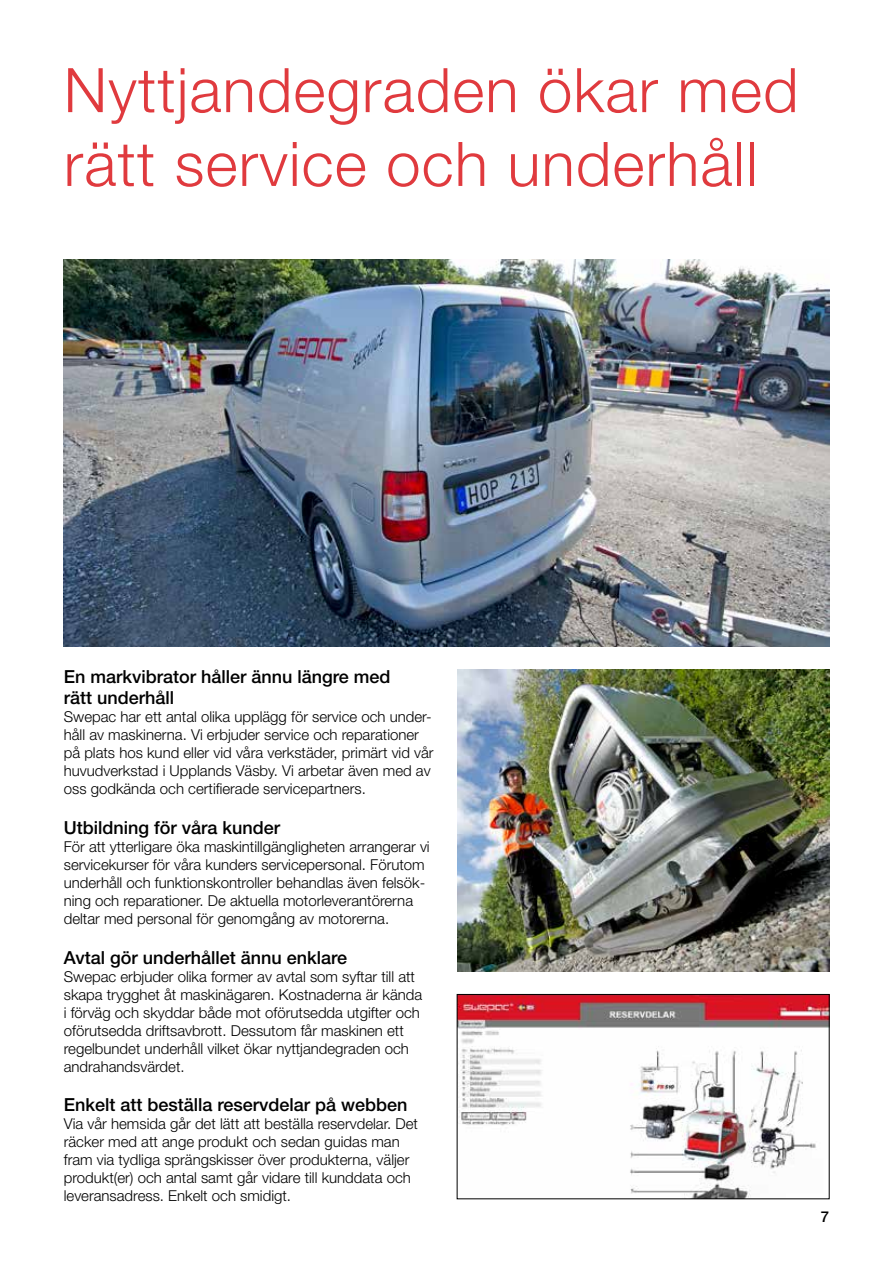
<style>
.page{position:relative;width:893px;height:1263px;background:#fff}
.page>*{position:absolute;margin:0;border:0;box-sizing:border-box;transform-origin:0 0}
.t1{font:300 61.5px/73.8px "Helvetica Neue";letter-spacing:.02em;color:#e03a3e}
.t2{font:500 18px/21.6px "Helvetica Neue";color:#000}
.t3{font:300 15px/18px "Helvetica Neue";color:#000}
.t4{font:500 15px "Helvetica Neue";color:#000}
</style>
<div class="page">
<img style="left:457px;top:670px;width:372px;height:302px">
<img style="left:64px;top:259px;width:765px;height:387px">
<img style="left:459px;top:996px;width:369px;height:201px">
<div style="left:457px;top:994px;width:373px;height:205px;border:1px solid #000"></div>
<h1 class="t1" style="left:64px;top:52px;width:736px">Nyttjandegraden ökar med rätt service och underhåll</h1>
<p class="t2" style="left:64px;top:665px;width:328px">En markvibrator håller ännu längre med rätt underhåll</p>
<p class="t3" style="left:64px;top:708px;width:371px">Swepac har ett antal olika upplägg för service och under&shy;håll av maskinerna. Vi erbjuder service och reparationer på plats hos kund eller vid våra verkstäder, primärt vid vår huvudverkstad i Upplands Väsby. Vi arbetar även med av oss godkända och certifierade servicepartners.</p>
<p class="t2" style="left:64px;top:816px;width:218px">Utbildning för våra kunder</p>
<p class="t3" style="left:64px;top:837px;width:367px">För att ytterligare öka maskintillgängligheten arrangerar vi servicekurser för våra kunders servicepersonal. Förutom underhåll och funktionskontroller behandlas även felsök&shy;ning och reparationer. De aktuella motorleverantörerna deltar med personal för genomgång av motorerna.</p>
<p class="t2" style="left:64px;top:946px;width:285px">Avtal gör underhållet ännu enklare</p>
<p class="t3" style="left:64px;top:967px;width:360px">Swepac erbjuder olika former av avtal som syftar till att skapa trygghet åt maskinägaren. Kostnaderna är kända i förväg och skyddar både mot oförutsedda utgifter och oförutsedda driftsavbrott. Dessutom får maskinen ett regelbundet underhåll vilket ökar nyttjandegraden och andrahandsvärdet.</p>
<p class="t2" style="left:64px;top:1094px;width:345px">Enkelt att beställa reservdelar på webben</p>
<p class="t3" style="left:64px;top:1114px;width:356px">Via vår hemsida går det lätt att beställa reservdelar. Det räcker med att ange produkt och sedan guidas man fram via tydliga sprängskisser över produkterna, väljer produkt(er) och antal samt går vidare till kunddata och leveransadress. Enkelt och smidigt.</p>
<p class="t4" style="left:821px;top:1207px;width:10px">7</p>
</div>
